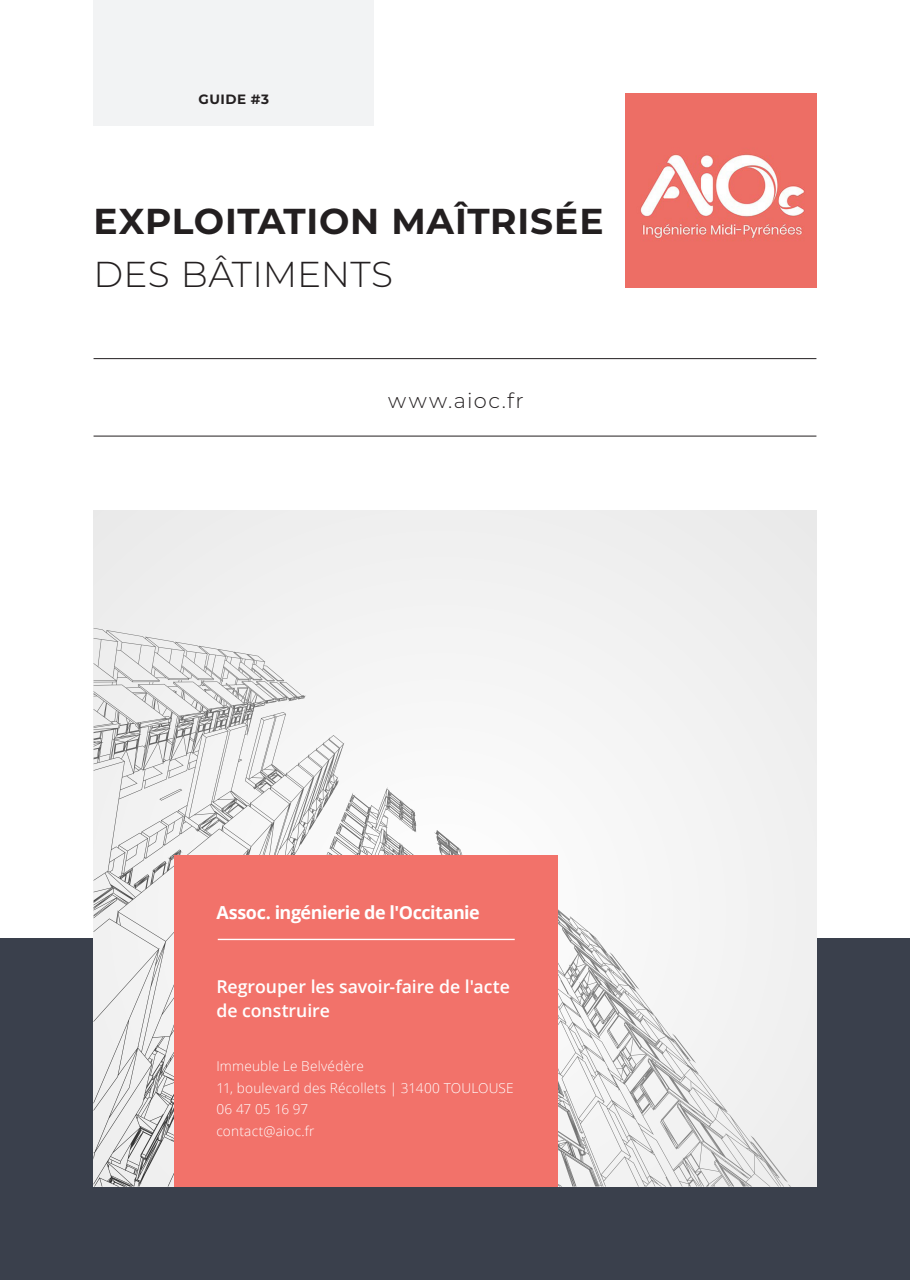
<style>
.page{position:relative;width:910px;height:1280px;background:#fff}
.page>*{position:absolute;margin:0;border:0;box-sizing:border-box;transform-origin:0 0}
.t1{font:700 36px "Montserrat";letter-spacing:.02em;color:#231f20}
.t2{font:300 36px "Montserrat";letter-spacing:.005em;color:#231f20}
.t3{font:300 21px "Montserrat";letter-spacing:.075em;color:#231f20}
.t4{font:700 18px "Open Sans";letter-spacing:-.03em;color:#fff}
.t5{font:600 17.7px/24.5px "Open Sans";letter-spacing:-.005em;color:#fff}
.t6{font:300 13.65px "Open Sans";letter-spacing:.015em;color:#fff}
.t7{font:700 13.5px "Montserrat";letter-spacing:.035em;color:#231f20}
</style>
<div class="page">
<img style="left:625px;top:93px;width:191px;height:194px">
<div style="left:0;top:939px;width:910px;height:341px;background:#3a404c"></div>
<svg style="left:94px;top:510px;width:722px;height:676px"></svg>
<svg style="left:750px;top:1135px;width:41px;height:51px;background:#e3e3e3"></svg>
<svg style="left:588px;top:993px;width:5px;height:6px"></svg>
<svg style="left:641px;top:1078px;width:3px;height:8px"></svg>
<svg style="left:94px;top:628px;width:92px;height:558px"></svg>
<svg style="left:672px;top:1033px;width:24px;height:34px"></svg>
<svg style="left:394px;top:851px;width:10px;height:4px"></svg>
<svg style="left:265px;top:775px;width:5px;height:4px"></svg>
<svg style="left:601px;top:952px;width:39px;height:44px;background:#d8d8d8"></svg>
<svg style="left:569px;top:949px;width:11px;height:19px"></svg>
<svg style="left:437px;top:837px;width:3px;height:5px"></svg>
<div style="left:175px;top:855px;width:383px;height:331px;background:#f2726a"></div>
<hr style="left:218px;top:939px;width:297px;height:1px;background:#fff">
<hr style="left:94px;top:358px;width:722px;height:1px;background:#231f20">
<hr style="left:94px;top:436px;width:722px;height:1px;background:#231f20">
<div style="left:94px;top:0;width:280px;height:126px;background:#f2f3f4"></div>
<p class="t7" style="left:199px;top:90px;width:72px">GUIDE #3</p>
<p class="t1" style="left:94px;top:196px;width:511px">EXPLOITATION MAÎTRISÉE</p>
<p class="t2" style="left:94px;top:250px;width:301px">DES BÂTIMENTS</p>
<p class="t3" style="left:388px;top:386px;width:137px">www.aioc.fr</p>
<p class="t4" style="left:216px;top:899px;width:265px">Assoc. ingénierie de l'Occitanie</p>
<p class="t5" style="left:216px;top:974px;width:295px">Regrouper les savoir-faire de l'acte de construire</p>
<p class="t6" style="left:216px;top:1057px;width:149px">Immeuble Le Belvédère</p>
<p class="t6" style="left:216px;top:1078px;width:299px">11, boulevard des Récollets | 31400 TOULOUSE</p>
<p class="t6" style="left:216px;top:1100px;width:93px">06 47 05 16 97</p>
<p class="t6" style="left:216px;top:1121px;width:100px">contact@aioc.fr</p>
</div>
